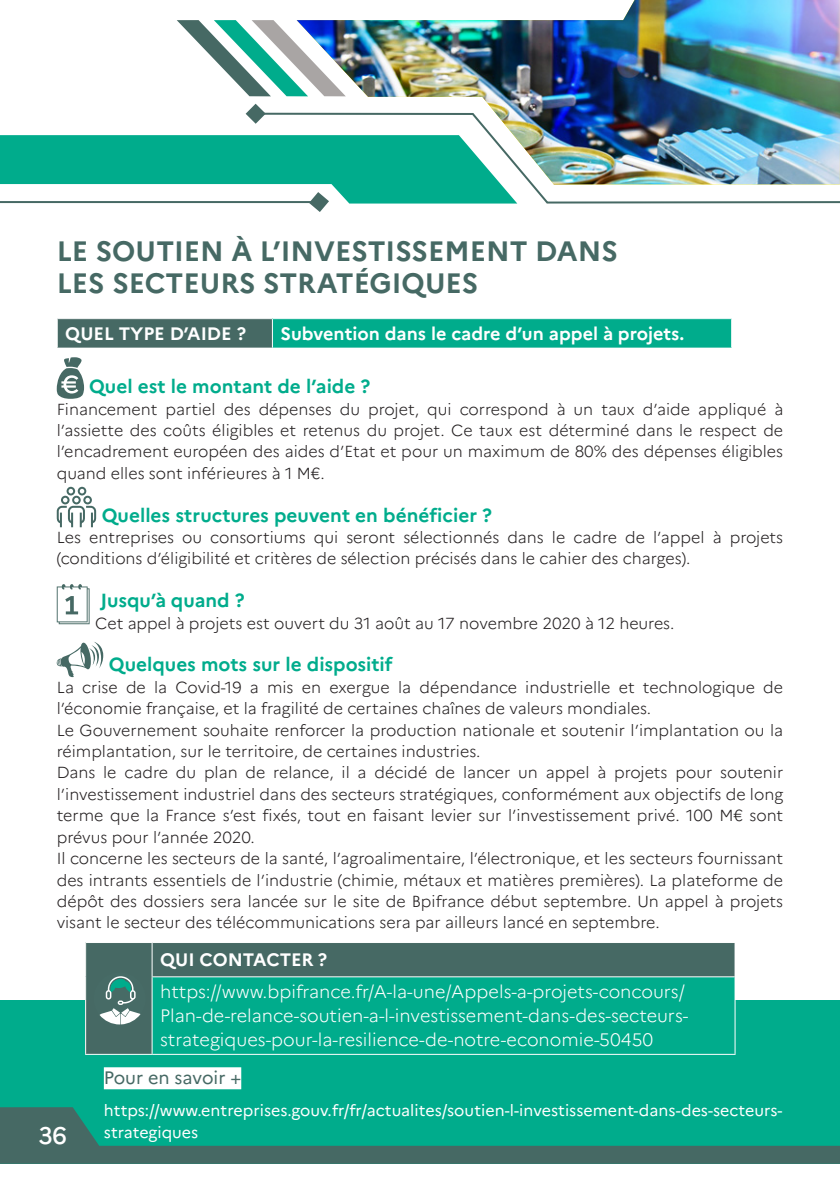
<style>
.page{position:relative;width:840px;height:1191px;background:#fff}
.page>*{position:absolute;margin:0;border:0;box-sizing:border-box;transform-origin:0 0}
.Style-Titre{font:700 28px/32px "Marianne";color:#466964}
.t1{font:500 24px "Marianne";color:#fff}
.inter-vert{font:700 19px "Marianne";color:#00ac8c}
.Contacts{font:300 18px/24px "Marianne";color:#fff}
.Type_d_aide2{font:700 18px "Marianne";color:#fff}
.Type_d_aide1{font:700 18px "Marianne";color:#fff}
.liens_titre{font:18px "Marianne";color:#466964}
.texte_courant_2{font:300 16px/21.4px "Marianne";color:#231f20;text-align:justify}
.liens{font:16px "Marianne";color:#fff}
</style>
<div class="page">
<div style="left:0;top:1000px;width:839px;height:163px;background:#00ac8c"></div>
<svg style="left:245px;top:104px;width:19px;height:20px"></svg>
<svg style="left:257px;top:112px;width:582px;height:92px"></svg>
<svg style="left:177px;top:20px;width:119px;height:76px"></svg>
<svg style="left:0;top:135px;width:517px;height:77px"></svg>
<div style="left:57px;top:319px;width:215px;height:29px;background:#466964"></div>
<div style="left:272px;top:319px;width:459px;height:29px;background:#00ac8c"></div>
<svg style="left:57px;top:319px;width:1px;height:29px"></svg>
<svg style="left:272px;top:319px;width:1px;height:29px"></svg>
<svg style="left:57px;top:357px;width:27px;height:42px"></svg>
<svg style="left:56px;top:486px;width:41px;height:42px"></svg>
<svg style="left:57px;top:584px;width:33px;height:40px"></svg>
<svg style="left:57px;top:642px;width:46px;height:35px"></svg>
<div style="left:86px;top:942px;width:66px;height:112px;background:#466964"></div>
<div style="left:152px;top:942px;width:582px;height:34px;background:#466964"></div>
<div style="left:152px;top:976px;width:582px;height:78px;background:#00ac8c"></div>
<hr style="left:85px;top:942px;width:67px;height:1px;background:#fff">
<hr style="left:152px;top:942px;width:583px;height:1px;background:#fff">
<hr style="left:151px;top:943px;width:1px;height:33px;background:#fff">
<hr style="left:85px;top:976px;width:1px;height:77px;background:#fff">
<hr style="left:151px;top:976px;width:584px;height:1px;background:#fff">
<hr style="left:151px;top:977px;width:1px;height:76px;background:#fff">
<hr style="left:734px;top:977px;width:1px;height:76px;background:#fff">
<hr style="left:85px;top:1053px;width:67px;height:1px;background:#fff">
<hr style="left:152px;top:1053px;width:583px;height:1px;background:#fff">
<svg style="left:99px;top:976px;width:42px;height:48px"></svg>
<div style="left:104px;top:1067px;width:137px;height:22px;background:#fff"></div>
<svg style="left:0;top:1107px;width:839px;height:56px"></svg>
<img style="left:296px;top:0;width:543px;height:184px">
<p class="Style-Titre" style="left:57px;top:235px;width:562px">LE SOUTIEN À L’INVESTISSEMENT DANS<br>LES SECTEURS STRATÉGIQUES</p>
<p class="Type_d_aide1" style="left:65px;top:323px;width:182px">QUEL TYPE D’AIDE ?</p>
<p class="Type_d_aide2" style="left:280px;top:323px;width:403px">Subvention dans le cadre d’un appel à projets.</p>
<p class="inter-vert" style="left:89px;top:375px;width:282px">Quel est le montant de l’aide ?</p>
<p class="texte_courant_2" style="left:57px;top:398px;width:727px">Financement partiel des dépenses du projet, qui correspond à un taux d’aide appliqué à l’assiette des coûts éligibles et retenus du projet. Ce taux est déterminé dans le respect de l’encadrement européen des aides d’Etat et pour un maximum de 80% des dépenses éligibles quand elles sont inférieures à 1 M€.</p>
<p class="inter-vert" style="left:102px;top:503px;width:391px">Quelles structures peuvent en bénéficier ?</p>
<p class="texte_courant_2" style="left:57px;top:526px;width:727px">Les entreprises ou consortiums qui seront sélectionnés dans le cadre de l’appel à projets (conditions d’éligibilité et critères de sélection précisés dans le cahier des charges).</p>
<p class="inter-vert" style="left:100px;top:589px;width:146px">Jusqu’à quand ?</p>
<p class="texte_courant_2" style="left:95px;top:612px;width:580px">Cet appel à projets est ouvert du 31 août au 17 novembre 2020 à 12 heures.</p>
<p class="inter-vert" style="left:109px;top:653px;width:285px">Quelques mots sur le dispositif</p>
<p class="texte_courant_2" style="left:57px;top:676px;width:727px">La crise de la Covid-19 a mis en exergue la dépendance industrielle et technologique de l’économie française, et la fragilité de certaines chaînes de valeurs mondiales.</p>
<p class="texte_courant_2" style="left:57px;top:719px;width:727px">Le Gouvernement souhaite renforcer la production nationale et soutenir l’implantation ou la réimplantation, sur le territoire, de certaines industries.</p>
<p class="texte_courant_2" style="left:57px;top:762px;width:727px">Dans le cadre du plan de relance, il a décidé de lancer un appel à projets pour soutenir l’investissement industriel dans des secteurs stratégiques, conformément aux objectifs de long terme que la France s’est fixés, tout en faisant levier sur l’investissement privé. 100 M€ sont prévus pour l’année 2020.</p>
<p class="texte_courant_2" style="left:57px;top:847px;width:727px">Il concerne les secteurs de la santé, l’agroalimentaire, l’électronique, et les secteurs fournissant des intrants essentiels de l’industrie (chimie, métaux et matières premières). La plateforme de dépôt des dossiers sera lancée sur le site de Bpifrance début septembre. Un appel à projets visant le secteur des télécommunications sera par ailleurs lancé en septembre.</p>
<p class="Type_d_aide1" style="left:160px;top:949px;width:168px">QUI CONTACTER ?</p>
<p class="Contacts" style="left:160px;top:980px;width:529px">https://www.bpifrance.fr/A-la-une/Appels-a-projets-concours/<br>Plan-de-relance-soutien-a-l-investissement-dans-des-secteurs&shy;strategiques-pour-la-resilience-de-notre-economie-50450</p>
<p class="liens_titre" style="left:104px;top:1066px;width:139px">Pour en savoir +</p>
<p class="liens" style="left:104px;top:1101px;width:679px">https://www.entreprises.gouv.fr/fr/actualites/soutien-l-investissement-dans-des-secteurs-</p>
<p class="t1" style="left:38px;top:1121px;width:30px">36</p>
<p class="liens" style="left:104px;top:1122px;width:96px">strategiques</p>
</div>
